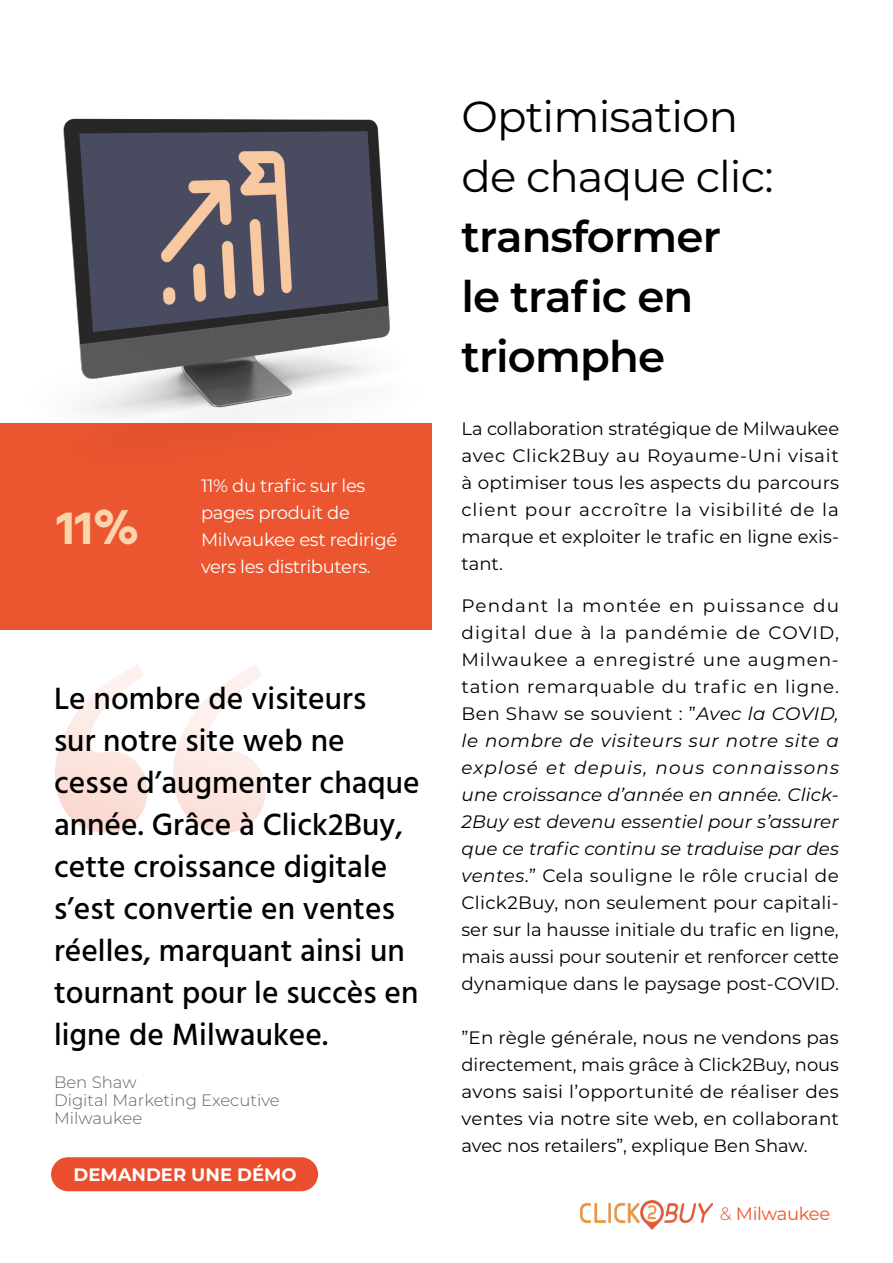
<style>
.page{position:relative;width:893px;height:1263px;background:#fff}
.page>*{position:absolute;margin:0;border:0;box-sizing:border-box;transform-origin:0 0}
.t1{font:700 48px "Hind";color:#fad5ab}
.t2{font:600 43.5px/60px "Montserrat";letter-spacing:-.02em;color:#000}
.t3{font:43.5px/60px "Montserrat";letter-spacing:-.02em;color:#000}
.t4{font:500 31.5px/42px "Hind";color:#000}
.t5{font:18px/27px "Montserrat";color:#000;text-align:justify}
.t6{font:18px/27px "Montserrat";letter-spacing:-.02em;color:#fff}
.t7{font:700 18px "Montserrat";color:#fff}
.t8{font:18px "Montserrat";letter-spacing:-.02em;color:#eb552d}
.t9{font:300 16.5px/18px "Montserrat";color:#616264}
.s1{font-style:italic}
.s2{font-weight:300}
</style>
<div class="page">
<img style="left:55px;top:664px;width:211px;height:169px">
<div style="left:51px;top:1157px;width:267px;height:34px;background:#eb4e2e;border-radius:17px"></div>
<div style="left:0;top:423px;width:431px;height:206px;background:#eb552f"></div>
<img style="left:63px;top:118px;width:369px;height:375px">
<img style="left:580px;top:1200px;width:132px;height:29px">
<h1 class="t1" style="left:56px;top:499px;width:85px">11%</h1>
<p class="t6" style="left:201px;top:471px;width:198px">11% du trafic sur les pages produit de<br>Milwaukee est redirigé vers les distributers.</p>
<h3 class="t4" style="left:54px;top:679px;width:367px">Le nombre de visiteurs<br>sur notre site web ne cesse d’augmenter chaque année. Grâce à Click2Buy, cette croissance digitale s’est convertie en ventes réelles, marquant ainsi un tournant pour le succès en ligne de Milwaukee.</h3>
<p class="t9" style="left:54px;top:1073px;width:227px">Ben Shaw<br>Digital Marketing Executive<br>Milwaukee</p>
<p class="t7" style="left:74px;top:1162px;width:224px">DEMANDER UNE DÉMO</p>
<h2 class="t3" style="left:461px;top:85px;width:314px">Optimisation de chaque clic:</h2>
<h2 class="t2" style="left:461px;top:205px;width:261px">transformer le trafic en triomphe</h2>
<p class="t5" style="left:461px;top:415px;width:379px">La collaboration stratégique de Milwaukee avec Click2Buy au Royaume-Uni visait à optimiser tous les aspects du parcours client pour accroître la visibilité de la marque et exploiter le trafic en ligne exis&shy;tant.</p>
<p class="t5" style="left:461px;top:592px;width:379px">Pendant la montée en puissance du digital due à la pandémie de COVID, Milwaukee a enregistré une augmen&shy;tation remarquable du trafic en ligne.<br>Ben Shaw se souvient : ”<span class="s1">Avec la COVID, le nombre de visiteurs sur notre site a explosé et depuis, nous connaissons une croissance d’année en année. Click-2Buy est devenu essentiel pour s’assurer que ce trafic continu se traduise par des ventes</span>.” Cela souligne le rôle crucial de Click2Buy, non seulement pour capitali&shy;ser sur la hausse initiale du trafic en ligne, mais aussi pour soutenir et renforcer cette dynamique dans le paysage post-COVID.</p>
<p class="t5" style="left:461px;top:1024px;width:379px">”En règle générale, nous ne vendons pas directement, mais grâce à Click2Buy, nous avons saisi l’opportunité de réaliser des ventes via notre site web, en collaborant avec nos retailers”, explique Ben Shaw.</p>
<p class="t8" style="left:720px;top:1201px;width:112px"><span class="s2">&amp;</span> Milwaukee</p>
</div>
